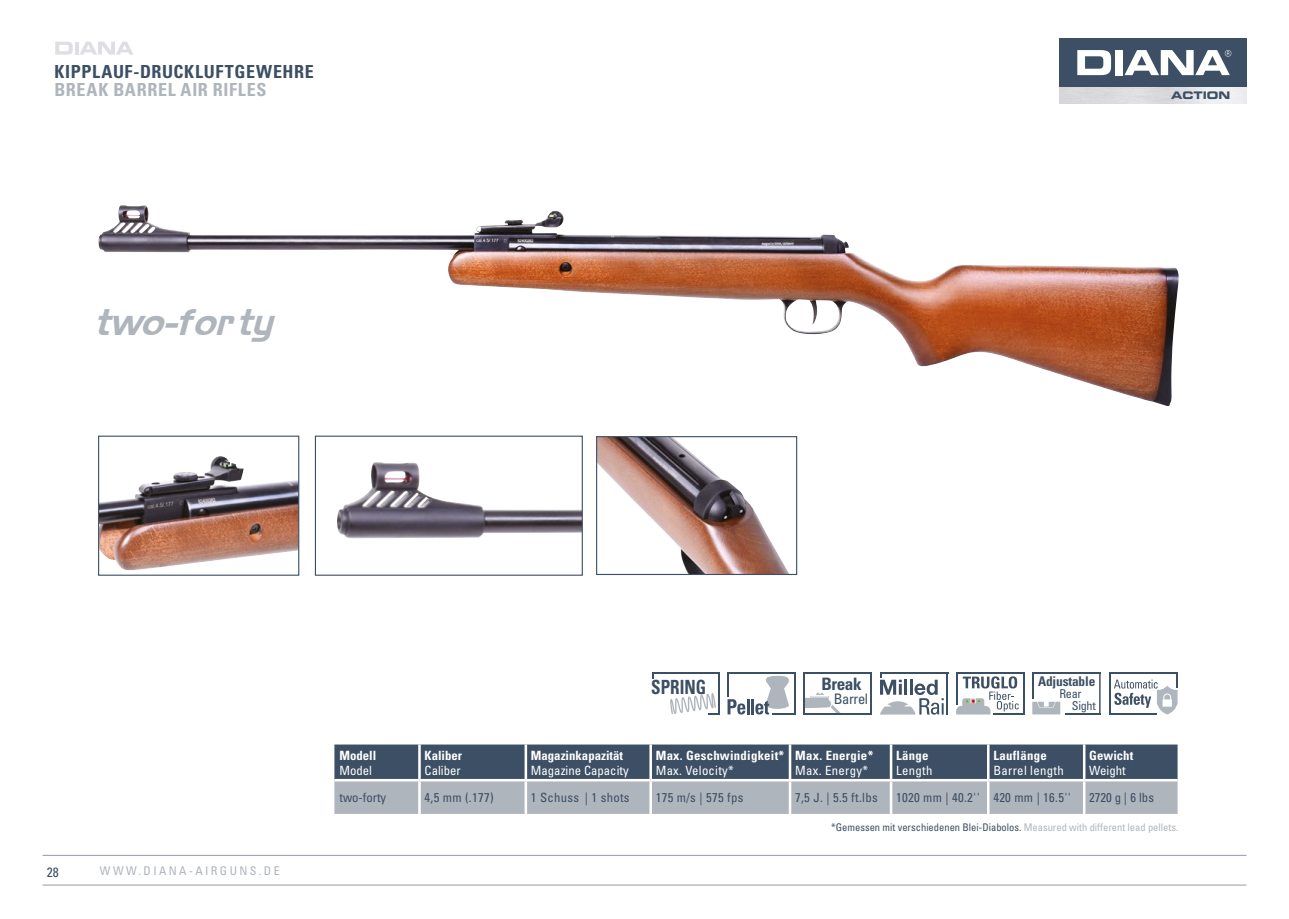
<style>
.page{position:relative;width:1289px;height:919px;background:#fff}
.page>*{position:absolute;margin:0;border:0;box-sizing:border-box;transform-origin:0 0}
.t1{font:36px "Tamworth Gothic";color:#afb5bc}
.t2{font:700 condensed 19.5px "Univers LT";color:#3c4f64;scale:.87 1}
.t3{font:700 condensed 18px "Univers";letter-spacing:.035em;color:#3c4f64}
.t4{font:700 condensed 18px "Univers";letter-spacing:.035em;color:#afb5bc}
.t5{font:700 condensed 17.1px "Univers";letter-spacing:-.025em;color:#3c4f64}
.t6{font:condensed 14.4px "Univers";letter-spacing:-.025em;color:#3c4f64}
.t7{font:condensed 13.5px "Univers";color:#3c4f64}
.t8{font:700 condensed 13.35px "Univers";letter-spacing:-.01em;color:#3c4f64}
.t9{font:condensed 12.75px "Univers";letter-spacing:.025em;color:#3c4f64}
.t10{font:condensed 12.75px "Univers";letter-spacing:.01em;color:#fff}
.t11{font:700 condensed 12.75px "Univers";letter-spacing:.02em;color:#fff}
.t12{font:700 condensed 12.75px "Univers";color:#fff}
.t13{font:condensed 12.75px "Univers";color:#3c4f64}
.t14{font:condensed 12.15px/11.1px "Univers";letter-spacing:-.025em;color:#3c4f64}
.t15{font:condensed 12px "Univers";letter-spacing:.2em;color:#afb5bc}
.t16{font:condensed 10.5px "Univers";color:#3c4f64}
.t17{font:10.35px "Eurostile Bold Extended Two";color:#3c4f64}
.s1{color:#afb5bc}
</style>
<div class="page">
<hr style="left:727px;top:672px;width:2px;height:24px;background:#3c4f64">
<hr style="left:794px;top:672px;width:1px;height:42px;background:#3c4f64">
<hr style="left:727px;top:672px;width:68px;height:1px;background:#3c4f64">
<svg style="left:727px;top:699px;width:18px;height:15px"></svg>
<hr style="left:746px;top:699px;width:3px;height:15px;background:#3c4f64">
<hr style="left:751px;top:699px;width:3px;height:15px;background:#3c4f64">
<svg style="left:755px;top:675px;width:39px;height:39px"></svg>
<svg style="left:880px;top:672px;width:68px;height:42px"></svg>
<hr style="left:718px;top:672px;width:1px;height:41px;background:#3c4f64">
<hr style="left:652px;top:672px;width:67px;height:1px;background:#3c4f64">
<svg style="left:670px;top:693px;width:49px;height:21px"></svg>
<svg style="left:805px;top:692px;width:35px;height:20px"></svg>
<hr style="left:870px;top:672px;width:1px;height:42px;background:#3d5065">
<hr style="left:803px;top:672px;width:68px;height:1px;background:#3d5065">
<hr style="left:803px;top:712px;width:68px;height:2px;background:#3d5065">
<hr style="left:803px;top:672px;width:2px;height:42px;background:#3d5065">
<hr style="left:1099px;top:672px;width:1px;height:42px;background:#3c4f64">
<hr style="left:1032px;top:672px;width:68px;height:1px;background:#3c4f64">
<hr style="left:1064px;top:713px;width:36px;height:1px;background:#3c4f64">
<svg style="left:1032px;top:673px;width:28px;height:41px"></svg>
<hr style="left:1109px;top:672px;width:1px;height:42px;background:#3c4f64">
<hr style="left:1109px;top:672px;width:68px;height:1px;background:#3c4f64">
<hr style="left:1109px;top:713px;width:47px;height:1px;background:#3c4f64">
<svg style="left:1113px;top:673px;width:64px;height:41px"></svg>
<hr style="left:956px;top:672px;width:1px;height:32px;background:#3c4f64">
<hr style="left:1022px;top:672px;width:2px;height:42px;background:#3c4f64">
<hr style="left:956px;top:672px;width:68px;height:1px;background:#3c4f64">
<hr style="left:993px;top:713px;width:30px;height:1px;background:#3c4f64">
<svg style="left:956px;top:676px;width:62px;height:38px"></svg>
<img style="left:98px;top:205px;width:1081px;height:201px">
<img style="left:100px;top:456px;width:197px;height:114px">
<div style="left:98px;top:435px;width:201px;height:140px;border:1px solid #3c4f64"></div>
<img style="left:337px;top:462px;width:244px;height:76px">
<div style="left:315px;top:435px;width:268px;height:140px;border:1px solid #3c4f64"></div>
<img style="left:598px;top:438px;width:191px;height:135px">
<div style="left:596px;top:436px;width:201px;height:139px;border:1px solid #3c4f64"></div>
<div style="left:1059px;top:38px;width:187px;height:49px;background:#3c4f64"></div>
<div style="left:1114px;top:50px;width:8px;height:25px;background:#fff"></div>
<svg style="left:1077px;top:50px;width:34px;height:25px"></svg>
<svg style="left:1124px;top:50px;width:107px;height:25px"></svg>
<svg style="left:334px;top:744px;width:843px;height:69px;background:#768290"></svg>
<hr style="left:418px;top:744px;width:3px;height:34px;background:#fff">
<hr style="left:524px;top:744px;width:3px;height:34px;background:#fff">
<hr style="left:649px;top:744px;width:3px;height:34px;background:#fff">
<hr style="left:788px;top:744px;width:3px;height:34px;background:#fff">
<hr style="left:889px;top:744px;width:3px;height:34px;background:#fff">
<hr style="left:987px;top:744px;width:2px;height:34px;background:#fff">
<hr style="left:1082px;top:744px;width:3px;height:34px;background:#fff">
<hr style="left:334px;top:778px;width:85px;height:3px;background:#fff">
<hr style="left:419px;top:778px;width:107px;height:3px;background:#fff">
<hr style="left:418px;top:781px;width:3px;height:32px;background:#fff">
<hr style="left:526px;top:778px;width:124px;height:3px;background:#fff">
<hr style="left:524px;top:781px;width:3px;height:32px;background:#fff">
<hr style="left:650px;top:778px;width:140px;height:3px;background:#fff">
<hr style="left:649px;top:781px;width:3px;height:32px;background:#fff">
<hr style="left:790px;top:778px;width:101px;height:3px;background:#fff">
<hr style="left:788px;top:781px;width:3px;height:32px;background:#fff">
<hr style="left:891px;top:778px;width:97px;height:3px;background:#fff">
<hr style="left:889px;top:781px;width:3px;height:32px;background:#fff">
<hr style="left:988px;top:778px;width:96px;height:3px;background:#fff">
<hr style="left:987px;top:781px;width:2px;height:32px;background:#fff">
<hr style="left:1084px;top:778px;width:93px;height:3px;background:#fff">
<hr style="left:1082px;top:781px;width:3px;height:32px;background:#fff">
<svg style="left:55px;top:42px;width:18px;height:13px"></svg>
<hr style="left:75px;top:42px;width:4px;height:13px;background:#dedee3">
<svg style="left:80px;top:42px;width:53px;height:13px"></svg>
<hr style="left:43px;top:855px;width:1203px;height:1px;background:#969aa8">
<hr style="left:43px;top:884px;width:1203px;height:1px;background:#969aa8">
<h3 class="t3" style="left:54px;top:61px;width:261px">KIPPLAUF-DRUCKLUFTGEWEHRE</h3>
<h3 class="t4" style="left:54px;top:79px;width:213px">BREAK BARREL AIR RIFLES</h3>
<p class="t17" style="left:1171px;top:87px;width:61px">ACTION</p>
<h1 class="t1" style="left:94px;top:300px;width:180px">two-forty</h1>
<p class="t7" style="left:47px;top:863px;width:13px">28</p>
<p class="t15" style="left:100px;top:863px;width:181px">WWW.DIANA-AIRGUNS.DE</p>
<p class="t11" style="left:339px;top:747px;width:38px">Modell</p>
<p class="t10" style="left:339px;top:762px;width:34px">Model</p>
<p class="t12" style="left:424px;top:747px;width:39px">Kaliber</p>
<p class="t10" style="left:424px;top:762px;width:38px">Caliber</p>
<p class="t12" style="left:531px;top:747px;width:94px">Magazinkapazität</p>
<p class="t10" style="left:531px;top:762px;width:99px">Magazine Capacity</p>
<h2 class="t2" style="left:651px;top:674px;width:64px">SPRING</h2>
<h3 class="t5" style="left:821px;top:673px;width:42px">Break</h3>
<p class="t6" style="left:833px;top:689px;width:36px">Barrel</p>
<p class="t11" style="left:655px;top:747px;width:130px">Max. Geschwindigkeit*</p>
<p class="t10" style="left:655px;top:762px;width:79px">Max. Velocity*</p>
<p class="t11" style="left:795px;top:747px;width:80px">Max. Energie*</p>
<p class="t10" style="left:795px;top:762px;width:74px">Max. Energy*</p>
<p class="t11" style="left:896px;top:747px;width:34px">Länge</p>
<p class="t10" style="left:896px;top:762px;width:38px">Length</p>
<p class="t8" style="left:1037px;top:673px;width:59px">Adjustable</p>
<p class="t14" style="left:1071px;top:688px;width:25px;text-indent:-12px">Rear<br>Sight</p>
<p class="t11" style="left:993px;top:747px;width:55px">Lauflänge</p>
<p class="t10" style="left:993px;top:762px;width:72px">Barrel length</p>
<p class="t12" style="left:1089px;top:747px;width:45px">Gewicht</p>
<p class="t10" style="left:1089px;top:762px;width:38px">Weight</p>
<p class="t13" style="left:339px;top:789px;width:48px">two-forty</p>
<p class="t9" style="left:424px;top:789px;width:70px">4,5 mm (.177)</p>
<p class="t9" style="left:531px;top:789px;width:100px">1 Schuss | 1 shots</p>
<p class="t9" style="left:655px;top:789px;width:89px">175 m/s | 575 fps</p>
<p class="t9" style="left:795px;top:789px;width:84px">7,5 J. | 5.5 ft.lbs</p>
<p class="t9" style="left:896px;top:789px;width:176px">1020 mm | 40.2'' 420 mm | 16.5''</p>
<p class="t9" style="left:1089px;top:789px;width:66px">2720 g | 6 lbs</p>
<p class="t16" style="left:831px;top:820px;width:348px">*Gemessen mit verschiedenen Blei-Diabolos. <span class="s1">Measured with different lead pellets.</span></p>
</div>
